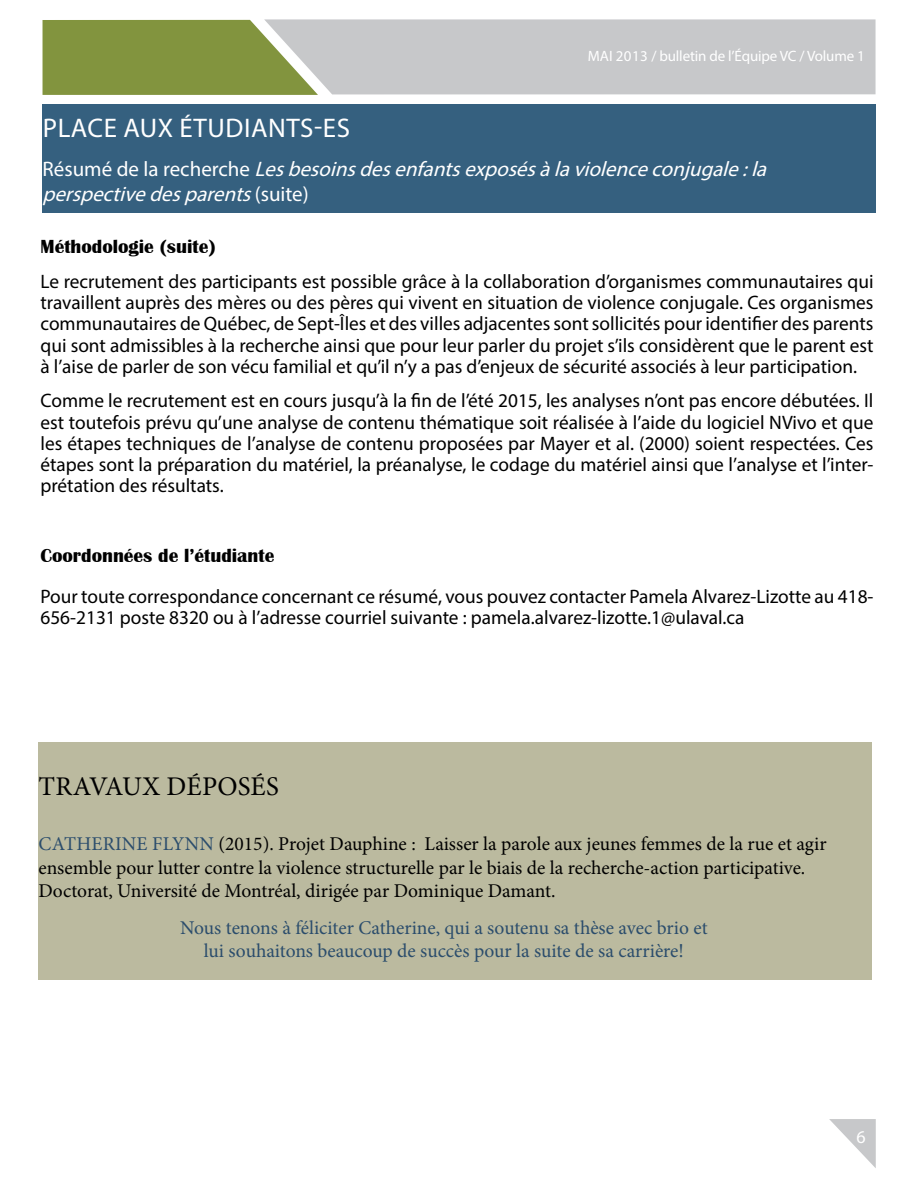
<style>
.page{position:relative;width:918px;height:1188px;background:#fff}
.page>*{position:absolute;margin:0;border:0;box-sizing:border-box;transform-origin:0 0}
.t1{font:27px "Myriad Pro";letter-spacing:.02em;color:#fff}
.t2{font:27px "Minion Pro";letter-spacing:.01em;color:#000}
.t3{font:italic 21px/25.2px "Myriad Pro";color:#fff}
.t4{font:19.5px/21.1px "Myriad Pro";color:#000;text-align:justify}
.t5{font:19.5px/23.4px "Minion Pro";color:#000}
.t6{font:19.5px/23.4px "Minion Pro";color:#2b4d6c;text-align:center}
.t7{font:700 19.5px "Britannic";color:#000}
.t8{font:18px "Myriad Pro";color:#fff}
.t9{font:15px "Myriad Pro";letter-spacing:-.01em;color:#fff}
.s1{font-style:normal}
.s2{color:#2b4d6c}
</style>
<div class="page">
<svg style="left:829px;top:1119px;width:47px;height:49px"></svg>
<div style="left:43px;top:105px;width:833px;height:108px;background:#35607f"></div>
<div style="left:264px;top:19px;width:612px;height:75px;background:#c7c8ca"></div>
<svg style="left:43px;top:20px;width:275px;height:75px;background:#8c9c50"></svg>
<div style="left:39px;top:742px;width:833px;height:238px;background:#bbba9f"></div>
<p class="t9" style="left:588px;top:46px;width:279px">mai 2013 / bulletin de l’Équipe VC / Volume 1</p>
<h1 class="t1" style="left:43px;top:112px;width:306px">Place aux étudiants-es</h1>
<p class="t3" style="left:43px;top:156px;width:732px"><span class="s1">R é s u m é d e l a r e c h e r c h e</span> Lesbesoinsdesenfantsexposésàlaviolenceconjugale:la perspectivedesparents<span class="s1">( s u i t e )</span></p>
<p class="t7" style="left:40px;top:236px;width:177px">Méthodologie (suite)</p>
<p class="t4" style="left:40px;top:271px;width:835px">Le recrutement des participants est possible grâce à la collaboration d’organismes communautaires qui travaillent auprès des mères ou des pères qui vivent en situation de violence conjugale. Ces organismes communautaires de Québec, de Sept-Îles et des villes adjacentes sont sollicités pour identifier des parents qui sont admissibles à la recherche ainsi que pour leur parler du projet s’ils considèrent que le parent est à l’aise de parler de son vécu familial et qu’il n’y a pas d’enjeux de sécurité associés à leur participation.</p>
<p class="t4" style="left:40px;top:390px;width:835px">Comme le recrutement est en cours jusqu’à la fin de l’été 2015, les analyses n’ont pas encore débutées. I l est toutefois prévu qu’une analyse de contenu thématique soit réalisée à l’aide du logiciel NVivo et que les étapes techniques de l’analyse de contenu proposées par Mayer et al. (2000) soient respectées. Ces étapes sont la préparation du matériel, la préanalyse, le codage du matériel ainsi que l’analyse et l’inter&shy;prétation des résultats.</p>
<p class="t7" style="left:40px;top:544px;width:235px">Coordonnées de l’étudiante</p>
<p class="t4" style="left:40px;top:586px;width:835px">Pour toute correspondance concernant ce résumé, vous pouvez contacter Pamela Alvarez-Lizotte au 418-<br>656-2131 poste 8320 ou à l’adresse courriel suivante : pamela.alvarez-lizotte.1@ulaval.ca</p>
<h1 class="t2" style="left:39px;top:768px;width:242px">Travaux déposés</h1>
<p class="t5" style="left:39px;top:832px;width:790px"><span class="s2">Catherine Flynn</span> (2015). Projet Dauphine : Laisser la parole aux jeunes femmes de la rue et agir ensemble pour lutter contre la violence structurelle par le biais de la recherche-action participative.<br>Doctorat, Université de Montréal, dirigée par Dominique Damant.</p>
<p class="t6" style="left:180px;top:916px;width:529px">Nous tenons à féliciter Catherine, qui a soutenu sa thèse avec brio et lui souhaitons beaucoup de succès pour la suite de sa carrière!</p>
<p class="t8" style="left:856px;top:1126px;width:11px">6</p>
</div>
